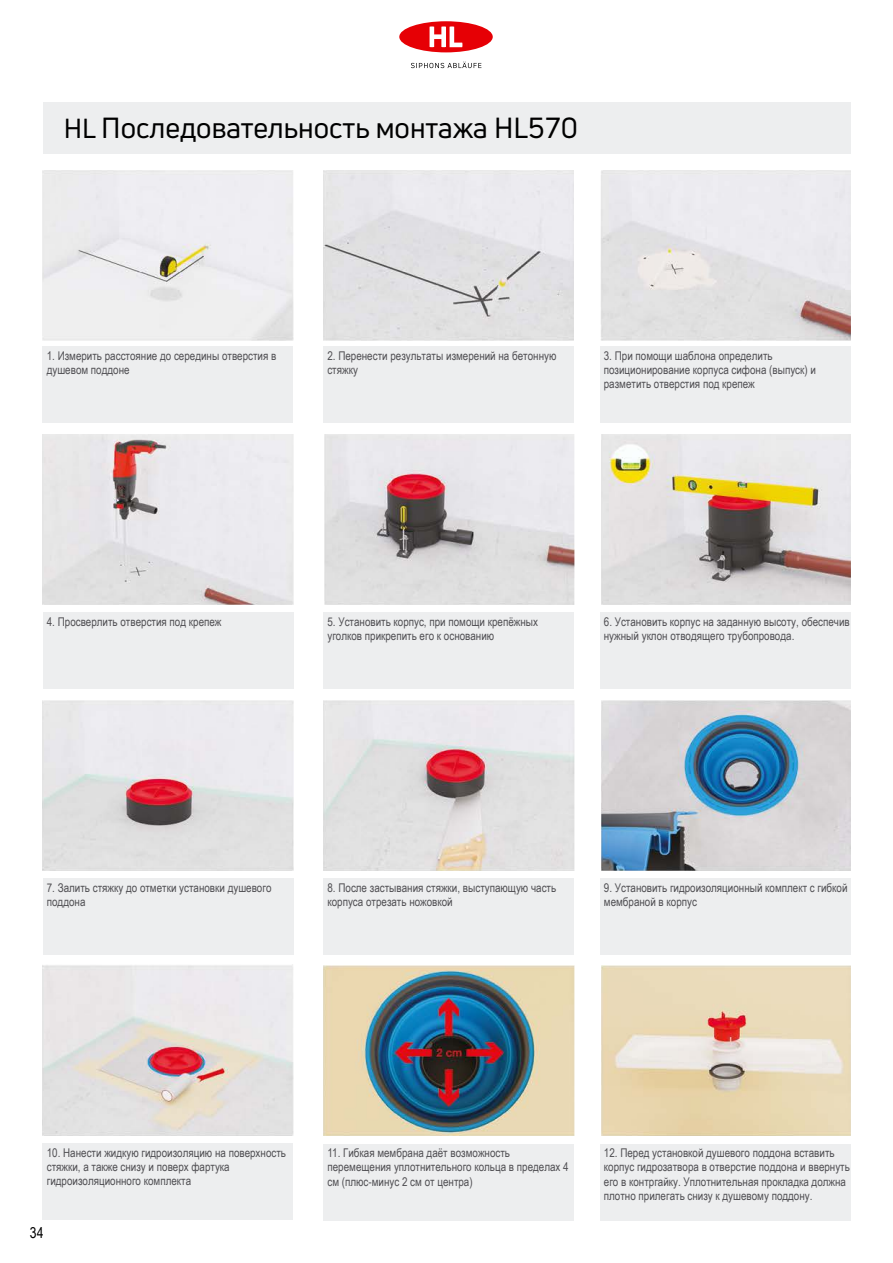
<style>
.page{position:relative;width:893px;height:1263px;background:#fff}
.page>*{position:absolute;margin:0;border:0;box-sizing:border-box;transform-origin:0 0}
.t1{font:28.5px "Uni Neue";color:#000}
.t2{font:15px "Arial Narrow";color:#000}
.t3{font:12px/14.4px "Arial Narrow";color:#504f53}
.s1{font-size:27px}
</style>
<div class="page">
<svg style="left:411px;top:62px;width:70px;height:6px"></svg>
<div style="left:399px;top:21px;width:94px;height:31px;background:#e60005;border-radius:50%"></div>
<svg style="left:430px;top:26px;width:33px;height:21px"></svg>
<img style="left:601px;top:170px;width:249px;height:170px">
<img style="left:42px;top:170px;width:251px;height:170px">
<img style="left:323px;top:170px;width:251px;height:170px">
<img style="left:601px;top:434px;width:249px;height:170px">
<img style="left:325px;top:434px;width:249px;height:170px">
<img style="left:43px;top:434px;width:250px;height:170px">
<img style="left:601px;top:700px;width:249px;height:170px">
<img style="left:43px;top:700px;width:250px;height:170px">
<img style="left:323px;top:700px;width:251px;height:170px">
<img style="left:43px;top:965px;width:250px;height:170px">
<img style="left:601px;top:965px;width:249px;height:170px">
<img style="left:323px;top:965px;width:251px;height:170px">
<div style="left:43px;top:102px;width:807px;height:51px;background:#edeeef"></div>
<div style="left:43px;top:347px;width:250px;height:76px;background:#edeeef"></div>
<div style="left:323px;top:347px;width:251px;height:76px;background:#edeeef"></div>
<div style="left:600px;top:347px;width:250px;height:76px;background:#edeeef"></div>
<div style="left:323px;top:613px;width:251px;height:76px;background:#edeeef"></div>
<div style="left:600px;top:613px;width:250px;height:76px;background:#edeeef"></div>
<div style="left:43px;top:613px;width:250px;height:76px;background:#edeeef"></div>
<div style="left:43px;top:879px;width:250px;height:76px;background:#edeeef"></div>
<div style="left:323px;top:879px;width:251px;height:76px;background:#edeeef"></div>
<div style="left:600px;top:879px;width:250px;height:76px;background:#edeeef"></div>
<div style="left:43px;top:1143px;width:250px;height:77px;background:#edeeef"></div>
<div style="left:323px;top:1144px;width:251px;height:76px;background:#edeeef"></div>
<div style="left:600px;top:1144px;width:250px;height:76px;background:#edeeef"></div>
<h1 class="t1" style="left:64px;top:110px;width:515px"><span class="s1">HL</span> Последовательность монтажа HL570</h1>
<p class="t3" style="left:47px;top:348px;width:231px">1. Измерить расстояние до середины отверстия в душевом поддоне</p>
<p class="t3" style="left:327px;top:348px;width:230px">2. Перенести результаты измерений на бетонную стяжку</p>
<p class="t3" style="left:604px;top:348px;width:214px">3. При помощи шаблона определить позиционирование корпуса сифона (выпуск) и разметить отверстия под крепеж</p>
<p class="t3" style="left:47px;top:614px;width:176px">4. Просверлить отверстия под крепеж</p>
<p class="t3" style="left:327px;top:614px;width:212px">5. Установить корпус, при помощи крепёжных уголков прикрепить его к основанию</p>
<p class="t3" style="left:604px;top:614px;width:247px">6. Установить корпус на заданную высоту, обеспечив нужный уклон отводящего трубопровода.</p>
<p class="t3" style="left:47px;top:880px;width:226px">7. Залить стяжку до отметки установки душевого поддона</p>
<p class="t3" style="left:327px;top:880px;width:230px">8. После застывания стяжки, выступающую часть корпуса отрезать ножовкой</p>
<p class="t3" style="left:604px;top:880px;width:245px">9. Установить гидроизоляционный комплект с гибкой мембраной в корпус</p>
<p class="t3" style="left:47px;top:1145px;width:241px">10. Нанести жидкую гидроизоляцию на поверхность стяжки, а также снизу и поверх фартука гидроизоляционного комплекта</p>
<p class="t3" style="left:327px;top:1145px;width:243px">11. Гибкая мембрана даёт возможность перемещения уплотнительного кольца в пределах 4 см (плюс-минус 2 см от центра)</p>
<p class="t3" style="left:604px;top:1145px;width:248px">12. Перед установкой душевого поддона вставить корпус гидрозатвора в отверстие поддона и ввернуть его в контргайку. Уплотнительная прокладка должна плотно прилегать снизу к душевому поддону.</p>
<p class="t2" style="left:30px;top:1222px;width:15px">34</p>
</div>
